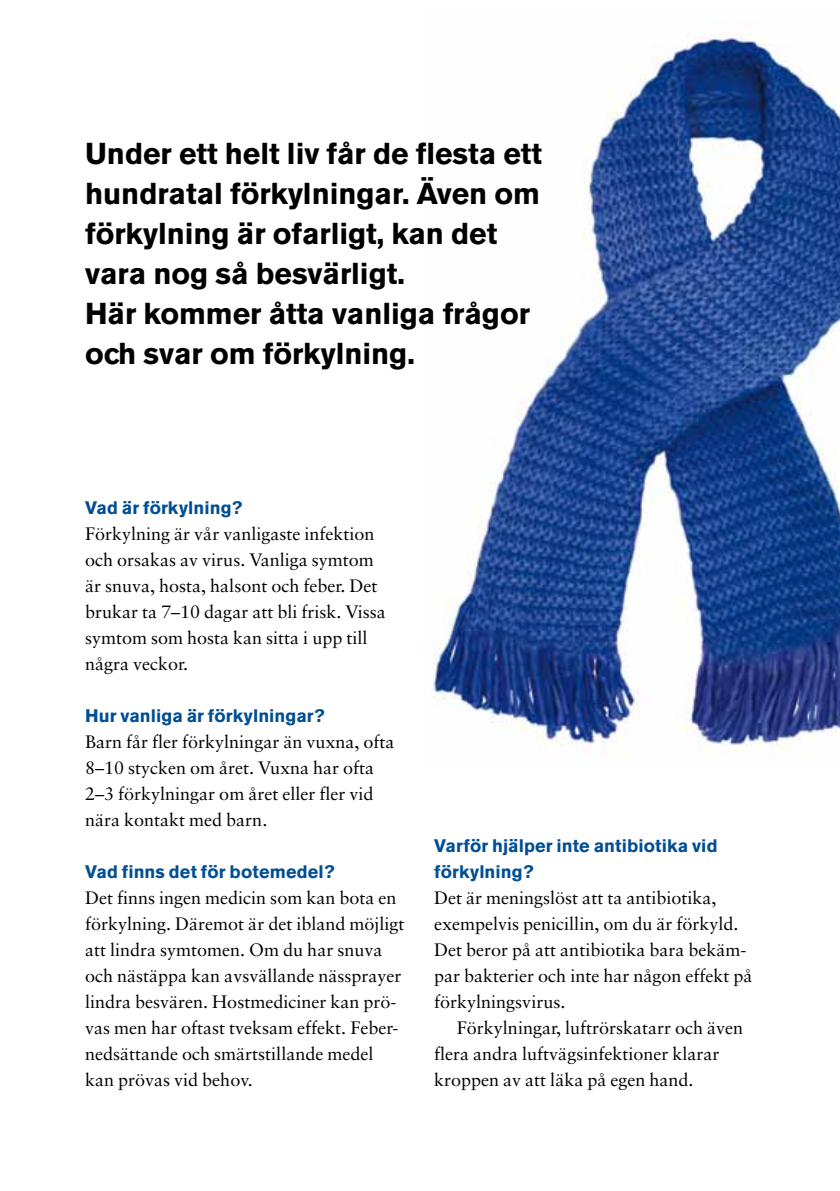
<style>
.page{position:relative;width:840px;height:1191px;background:#fff}
.page>*{position:absolute;margin:0;border:0;box-sizing:border-box;transform-origin:0 0}
.t1{font:700 30px/40px "Akzidenz Grotesk BE";color:#000}
.t2{font:18px/26px "Sabon";color:#000}
.t3{font:700 18px/26px "Akzidenz Grotesk BE";letter-spacing:.01em;color:#004e94}
</style>
<div class="page">
<img style="left:432px;top:33px;width:407px;height:725px">
<h1 class="t1" style="left:85px;top:134px;width:458px">Under ett helt liv får de flesta ett hundratal förkylningar. Även om förkylning är ofarligt, kan det vara nog så besvärligt.<br>Här kommer åtta vanliga frågor och svar om förkylning.</h1>
<p class="t3" style="left:85px;top:495px;width:159px">Vad är förkylning?</p>
<p class="t2" style="left:85px;top:521px;width:302px">Förkylning är vår vanligaste infektion och orsakas av virus. Vanliga symtom är snuva, hosta, halsont och feber. Det brukar ta 7–10 dagar att bli frisk. Vissa symtom som hosta kan sitta i upp till några veckor.</p>
<p class="t3" style="left:85px;top:703px;width:241px">Hur vanliga är förkylningar?</p>
<p class="t2" style="left:85px;top:729px;width:311px">Barn får fler förkylningar än vuxna, ofta 8–10 stycken om året. Vuxna har ofta 2–3 förkylningar om året eller fler vid nära kontakt med barn.</p>
<p class="t3" style="left:85px;top:859px;width:251px">Vad finns det för botemedel?</p>
<p class="t2" style="left:85px;top:884px;width:321px">Det finns ingen medicin som kan bota en förkylning. Däremot är det ibland möjligt att lindra symtomen. Om du har snuva och nästäppa kan avsvällande nässprayer lindra besvären. Hostmediciner kan prö&shy;vas men har oftast tveksam effekt. Feber&shy;nedsättande och smärtstillande medel kan prövas vid behov.</p>
<p class="t3" style="left:434px;top:833px;width:285px">Varför hjälper inte antibiotika vid förkylning?</p>
<p class="t2" style="left:434px;top:884px;width:320px">Det är meningslöst att ta antibiotika, exempelvis penicillin, om du är förkyld.<br>Det beror på att antibiotika bara bekäm&shy;par bakterier och inte har någon effekt på förkylningsvirus.</p>
<p class="t2" style="left:434px;top:1014px;width:310px;text-indent:23px">Förkylningar, luftrörskatarr och även flera andra luftvägsinfektioner klarar kroppen av att läka på egen hand.</p>
</div>
